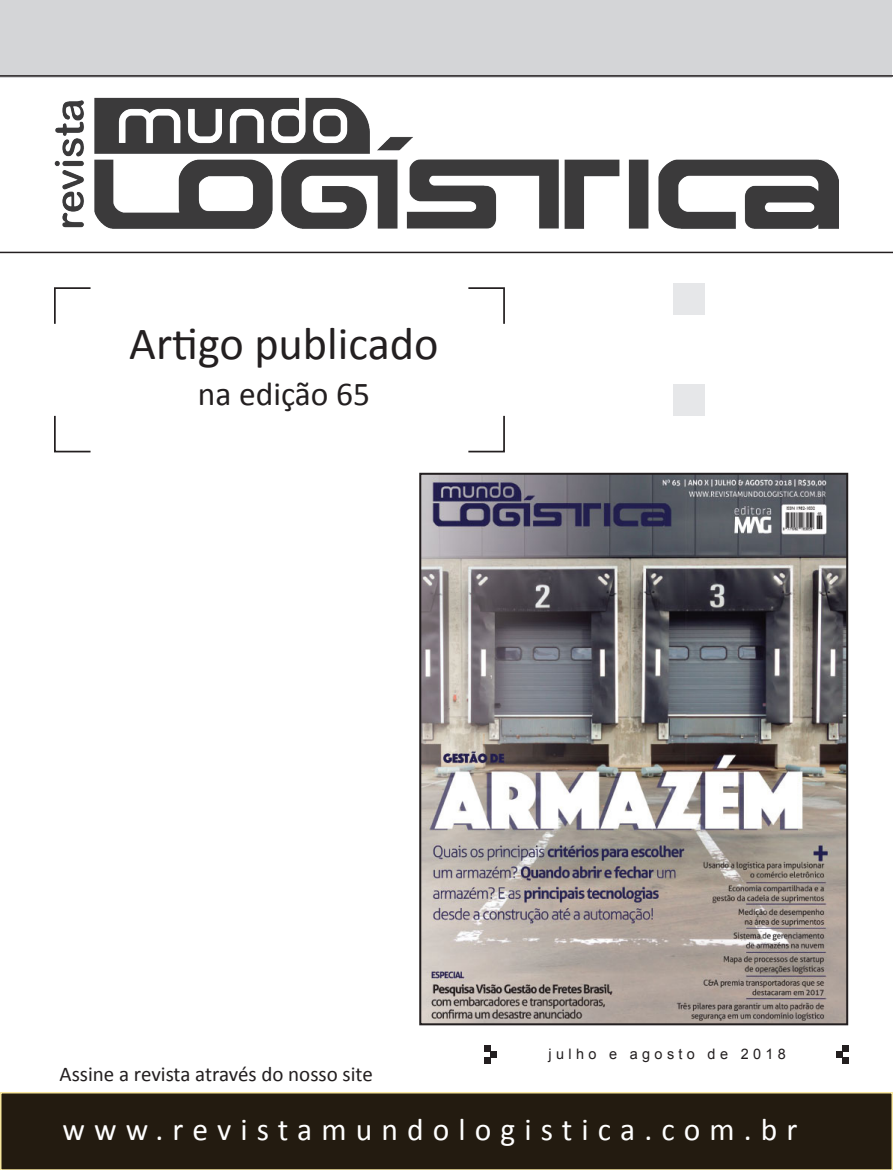
<style>
.page{position:relative;width:893px;height:1170px;background:#fff}
.page>*{position:absolute;margin:0;border:0;box-sizing:border-box;transform-origin:0 0}
.t1{font:46.35px "Calibri";color:#231f20}
.t2{font:33.45px "Calibri";color:#231f20}
.t3{font:31.5px "Calibri";letter-spacing:.29em;color:#fff}
.t4{font:21px "Calibri";color:#231f20}
.t5{font:14.4px "Arial";letter-spacing:.3em;color:#231f20}
</style>
<div class="page">
<div style="left:1px;top:1px;width:891px;height:77px;background:#d4d5d7"></div>
<div style="left:1px;top:1092px;width:891px;height:77px;background:#231b10"></div>
<div style="left:0;top:1091px;width:893px;height:78px;border:2px solid #f8e79f"></div>
<svg style="left:0;top:75px;width:893px;height:178px"></svg>
<div style="left:673px;top:283px;width:31px;height:32px;background:#e6e7e9"></div>
<svg style="left:54px;top:287px;width:37px;height:37px"></svg>
<svg style="left:468px;top:415px;width:37px;height:38px"></svg>
<svg style="left:468px;top:287px;width:37px;height:37px"></svg>
<svg style="left:54px;top:415px;width:37px;height:38px"></svg>
<div style="left:842px;top:1044px;width:6px;height:7px;background:#231f20"></div>
<svg style="left:836px;top:1051px;width:12px;height:12px"></svg>
<svg style="left:484px;top:1057px;width:6px;height:6px"></svg>
<div style="left:490px;top:1051px;width:7px;height:6px;background:#231f20"></div>
<div style="left:484px;top:1044px;width:6px;height:7px;background:#231f20"></div>
<div style="left:673px;top:384px;width:31px;height:31px;background:#e6e7e9"></div>
<img style="left:50px;top:96px;width:789px;height:134px">
<img style="left:422px;top:475px;width:423px;height:547px">
<div style="left:419px;top:472px;width:429px;height:553px;border:2px solid #231f20"></div>
<p class="t1" style="left:129px;top:314px;width:311px">Artigo publicado</p>
<p class="t2" style="left:198px;top:373px;width:173px">na edição 65</p>
<p class="t4" style="left:60px;top:1060px;width:315px">Assine a revista através do nosso site</p>
<p class="t5" style="left:549px;top:1044px;width:239px">julho e agosto de 2018</p>
<p class="t3" style="left:62px;top:1109px;width:737px">www.revistamundologistica.com.br</p>
</div>
